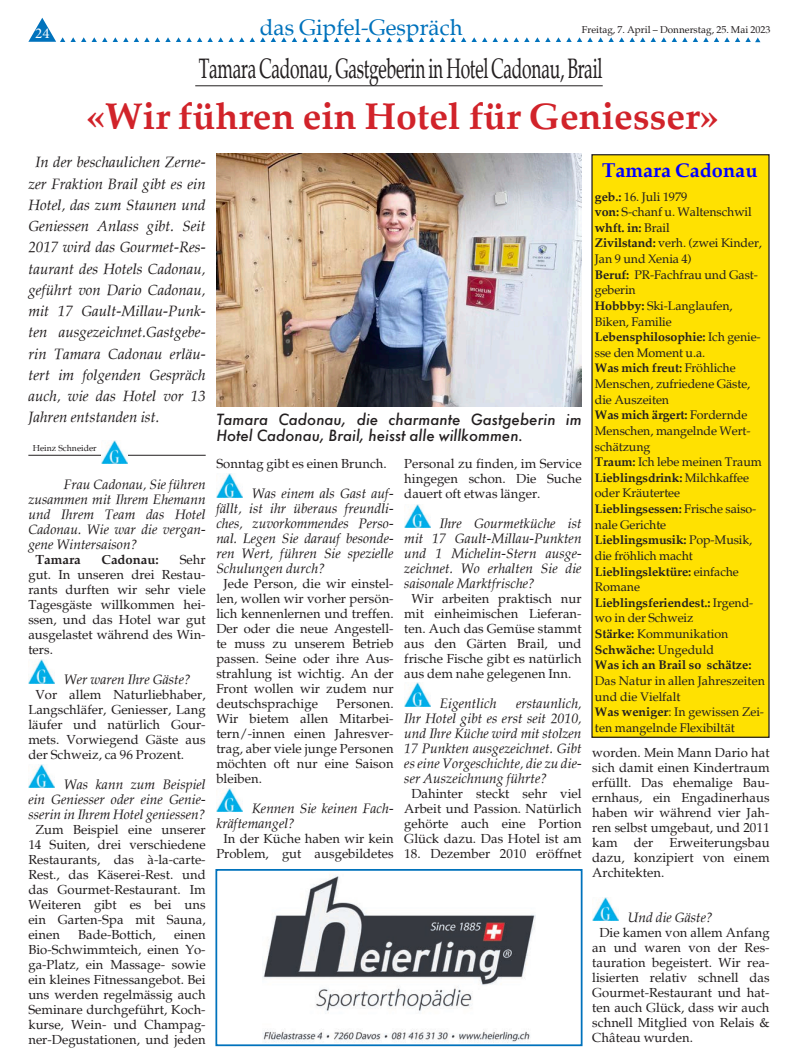
<style>
.page{position:relative;width:798px;height:1063px;background:#fff}
.page>*{position:absolute;margin:0;border:0;box-sizing:border-box;transform-origin:0 0}
.Lauftext{font:700 37.5px "Palatia";color:#d1232a}
.Übertitel{font:28.12px "Palatia";letter-spacing:-.02em;color:#231f20;scale:.62 1}
.Seitenrubrik{font:22.5px "Palatia";color:#0072bc}
.Lauftext-2{font:700 20px "Palatia";color:#00f}
.Lauftext-3{font:italic 15px/21.2px "Palatia";color:#231f20;text-align:justify}
.Lauftext-4{font:italic 500 15px/16.2px "Futura";color:#231f20}
.t1{font:15px "Minion Pro";color:#fff}
.Lauftext-5{font:italic 13.75px/15px "Palatia";color:#231f20;text-align:justify}
.Lauftext-6{font:13.12px/15px "Palatia";color:#231f20;text-align:justify}
.Lauftext-7{font:700 13.12px "Palatia";color:#231f20}
.Lauftext-8{font:12.5px/15.6px "Palatia";letter-spacing:-.01em;color:#231f20}
.t2{font:10px "Palatia";color:#231f20}
.t3{font:8.75px "Palatia";color:#231f20}
.s1{font-weight:700}
</style>
<div class="page">
<svg style="left:113px;top:37px;width:15px;height:5px"></svg>
<svg style="left:134px;top:37px;width:15px;height:5px"></svg>
<svg style="left:155px;top:37px;width:152px;height:5px"></svg>
<svg style="left:313px;top:37px;width:15px;height:5px"></svg>
<svg style="left:334px;top:37px;width:15px;height:5px"></svg>
<svg style="left:28px;top:18px;width:79px;height:24px"></svg>
<svg style="left:355px;top:37px;width:47px;height:5px"></svg>
<svg style="left:408px;top:37px;width:47px;height:5px"></svg>
<svg style="left:461px;top:37px;width:15px;height:5px"></svg>
<svg style="left:482px;top:37px;width:15px;height:5px"></svg>
<svg style="left:503px;top:37px;width:152px;height:5px"></svg>
<svg style="left:661px;top:37px;width:15px;height:5px"></svg>
<svg style="left:682px;top:37px;width:15px;height:5px"></svg>
<svg style="left:703px;top:37px;width:57px;height:5px"></svg>
<img style="left:28px;top:660px;width:27px;height:23px">
<img style="left:592px;top:897px;width:26px;height:24px">
<img style="left:404px;top:683px;width:26px;height:23px">
<img style="left:216px;top:788px;width:26px;height:24px">
<img style="left:216px;top:474px;width:26px;height:23px">
<img style="left:404px;top:504px;width:26px;height:23px">
<img style="left:28px;top:764px;width:27px;height:24px">
<hr style="left:28px;top:455px;width:178px;height:1px;background:#231f20">
<img style="left:102px;top:440px;width:26px;height:23px">
<hr style="left:195px;top:85px;width:407px;height:1px;background:#231f20">
<div style="left:591px;top:155px;width:177px;height:582px;background:#ffe101"></div>
<img style="left:216px;top:153px;width:365px;height:253px">
<img style="left:262px;top:875px;width:273px;height:168px">
<div style="left:215px;top:869px;width:367px;height:177px;border:2px solid #0072bc"></div>
<p class="t1" style="left:35px;top:23px;width:16px">24</p>
<p class="Seitenrubrik" style="left:259px;top:13px;width:205px">das Gipfel-Gespräch</p>
<p class="t2" style="left:581px;top:23px;width:190px">Freitag, 7. April – Donnerstag, 25. Mai 2023</p>
<p class="Übertitel" style="left:199px;top:51px;width:652px">Tamara Cadonau, Gastgeberin in Hotel Cadonau, Brail</p>
<p class="Lauftext" style="left:86px;top:94px;width:633px">«Wir führen ein Hotel für Geniesser»</p>
<p class="Lauftext-3" style="left:28px;top:152px;width:179px;text-indent:7px">In der beschaulichen Zerne&shy;zer Fraktion Brail gibt es ein Hotel, das zum Staunen und Geniessen Anlass gibt. Seit 2017 wird das Gourmet-Res&shy;taurant des Hotels Cadonau, geführt von Dario Cadonau, mit 17 Gault-Millau-Punk&shy;ten ausgezeichnet.Gastgebe&shy;rin Tamara Cadonau erläu&shy;tert im folgenden Gespräch auch, wie das Hotel vor 13<br>Jahren entstanden ist.</p>
<p class="t3" style="left:33px;top:443px;width:65px">Heinz Schneider</p>
<p class="Lauftext-5" style="left:28px;top:476px;width:179px;text-indent:35px">Frau Cadonau, Sie führen zusammen mit Ihrem Ehemann und Ihrem Team das Hotel Cadonau. Wie war die vergan&shy;gene Wintersaison?</p>
<p class="Lauftext-7" style="left:35px;top:551px;width:47px">Tamara</p>
<p class="Lauftext-7" style="left:101px;top:551px;width:59px">Cadonau:</p>
<p class="Lauftext-6" style="left:28px;top:552px;width:179px;text-indent:151px">Sehr gut. In unseren drei Restau&shy;rants durften wir sehr viele Tagesgäste willkommen hei&shy;ssen, und das Hotel war gut ausgelastet während des Win&shy;ters.</p>
<p class="Lauftext-5" style="left:64px;top:671px;width:129px">Wer waren Ihre Gäste?</p>
<p class="Lauftext-6" style="left:28px;top:687px;width:179px;text-indent:7px">Vor allem Naturliebhaber, Langschläfer, Geniesser, Lang läufer und natürlich Gour&shy;mets. Vorwiegend Gäste aus der Schweiz, ca 96 Prozent.</p>
<p class="Lauftext-5" style="left:28px;top:776px;width:179px;text-indent:35px">Was kann zum Beispiel ein Geniesser oder eine Genie&shy;sserin in Ihrem Hotel geniessen?</p>
<p class="Lauftext-6" style="left:28px;top:822px;width:179px;text-indent:7px">Zum Beispiel eine unserer 14 Suiten, drei verschiedene Restaurants, das à-la-carte-Rest., das Käserei-Rest. und das Gourmet-Restaurant. Im Weiteren gibt es bei uns ein Garten-Spa mit Sauna, einen</p>
<p class="Lauftext-6" style="left:78px;top:927px;width:79px">Bade-Bottich,</p>
<p class="Lauftext-6" style="left:28px;top:927px;width:179px;text-indent:145px">einen Bio-Schwimmteich, einen Yo&shy;ga-Platz, ein Massage- sowie ein kleines Fitnessangebot. Bei uns werden regelmässig auch Seminare durchgeführt, Koch&shy;kurse, Wein- und Champag&shy;ner-Degustationen, und jeden</p>
<p class="Lauftext-4" style="left:216px;top:411px;width:366px">Tamara Cadonau, die charmante Gastgeberin im<br>Hotel Cadonau, Brail, heisst alle willkommen.</p>
<p class="Lauftext-6" style="left:216px;top:456px;width:172px">Sonntag gibt es einen Brunch.</p>
<p class="Lauftext-5" style="left:216px;top:486px;width:179px;text-indent:35px">Was einem als Gast auf&shy;fällt, ist ihr überaus freundli&shy;ches, zuvorkommendes Perso&shy;nal. Legen Sie darauf besonde&shy;ren Wert, führen Sie spezielle Schulungen durch?</p>
<p class="Lauftext-6" style="left:216px;top:576px;width:179px;text-indent:7px">Jede Person, die wir einstel&shy;len, wollen wir vorher persön&shy;lich kennenlernen und treffen.<br>Der oder die neue Angestell&shy;te muss zu unserem Betrieb passen. Seine oder ihre Aus&shy;strahlung ist wichtig. An der Front wollen wir zudem nur deutschsprachige</p>
<p class="Lauftext-6" style="left:216px;top:696px;width:179px;text-indent:120px">Personen.<br>Wir bietem allen Mitarbei&shy;tern/-innen einen Jahresver&shy;trag, aber viele junge Personen möchten oft nur eine Saison bleiben.</p>
<p class="Lauftext-5" style="left:216px;top:801px;width:179px;text-indent:35px">Kennen Sie keinen Fach&shy;kräftemangel?</p>
<p class="Lauftext-6" style="left:216px;top:831px;width:179px;text-align:center">In der Küche haben wir kein<br>Problem, gut ausgebildetes</p>
<p class="Lauftext-6" style="left:404px;top:456px;width:179px">Personal zu finden, im Service hingegen schon. Die Suche dauert oft etwas länger.</p>
<p class="Lauftext-5" style="left:404px;top:516px;width:179px;text-indent:35px">Ihre Gourmetküche ist mit 17 Gault-Millau-Punkten und 1 Michelin-Stern ausge&shy;zeichnet. Wo erhalten Sie die saisonale Marktfrische?</p>
<p class="Lauftext-6" style="left:404px;top:591px;width:179px;text-indent:7px">Wir arbeiten praktisch nur mit einheimischen Lieferan&shy;ten. Auch das Gemüse stammt aus den Gärten Brail, und frische Fische gibt es natürlich aus dem nahe gelegenen Inn.</p>
<p class="Lauftext-5" style="left:439px;top:696px;width:58px">Eigentlich</p>
<p class="Lauftext-5" style="left:404px;top:696px;width:179px;text-indent:112px">erstaunlich, Ihr Hotel gibt es erst seit 2010, und Ihre Küche wird mit stolzen 17 Punkten ausgezeichnet. Gibt es eine Vorgeschichte, die zu die&shy;ser Auszeichnung führte?</p>
<p class="Lauftext-6" style="left:404px;top:786px;width:179px;text-align:center">Dahinter steckt sehr viel<br>Arbeit und Passion. Natürlich gehörte auch eine Portion<br>Glück dazu. Das Hotel ist am</p>
<p class="Lauftext-6" style="left:404px;top:846px;width:179px">18. Dezember 2010 eröffnet</p>
<p class="Lauftext-2" style="left:601px;top:158px;width:157px">Tamara Cadonau</p>
<p class="Lauftext-8" style="left:594px;top:189px;width:171px"><span class="s1">geb.:</span> 16. Juli 1979<br><span class="s1">von:</span> S-chanf u. Waltenschwil <span class="s1">whft. in:</span> Brail<br><span class="s1">Zivilstand:</span> verh. (zwei Kinder,<br>Jan 9 und Xenia 4)<br><span class="s1">Beruf:</span> PR-Fachfrau und Gast&shy;geberin<br><span class="s1">Hobbby:</span> Ski-Langlaufen,<br>Biken, Familie<br><span class="s1">Lebensphilosophie:</span> Ich genie&shy;sse den Moment u.a.<br><span class="s1">Was mich freut:</span> Fröhliche<br>Menschen, zufriedene Gäste, die Auszeiten<br><span class="s1">Was mich ärgert:</span> Fordernde<br>Menschen, mangelnde Wert&shy;schätzung<br><span class="s1">Traum:</span> Ich lebe meinen Traum<br><span class="s1">Lieblingsdrink:</span> Milchkaffee oder Kräutertee<br><span class="s1">Lieblingsessen:</span> Frische saiso&shy;nale Gerichte<br><span class="s1">Lieblingsmusik:</span> Pop-Musik, die fröhlich macht<br><span class="s1">Lieblingslektüre:</span> einfache<br>Romane<br><span class="s1">Lieblingsferiendest.:</span> Irgend&shy;wo in der Schweiz<br><span class="s1">Stärke:</span> Kommunikation<br><span class="s1">Schwäche:</span> Ungeduld<br><span class="s1">Was ich an Brail so schätze:<br></span>Das Natur in allen Jahreszeiten und die Vielfalt<br><span class="s1">Was weniger</span>: In gewissen Zei&shy;ten mangelnde Flexibiltät</p>
<p class="Lauftext-6" style="left:592px;top:746px;width:179px">worden. Mein Mann Dario hat sich damit einen Kindertraum erfüllt. Das ehemalige Bau&shy;ernhaus, ein Engadinerhaus haben wir während vier Jah&shy;ren selbst umgebaut, und 2011 kam der Erweiterungsbau dazu, konzipiert von einem Architekten.</p>
<p class="Lauftext-5" style="left:627px;top:910px;width:87px">Und die Gäste?</p>
<p class="Lauftext-6" style="left:592px;top:926px;width:179px;text-indent:7px">Die kamen von allem Anfang an und waren von der Res&shy;tauration begeistert. Wir rea&shy;lisierten relativ schnell das Gourmet-Restaurant und hat&shy;ten auch Glück, dass wir auch schnell Mitglied von Relais &amp; Château wurden.</p>
</div>
